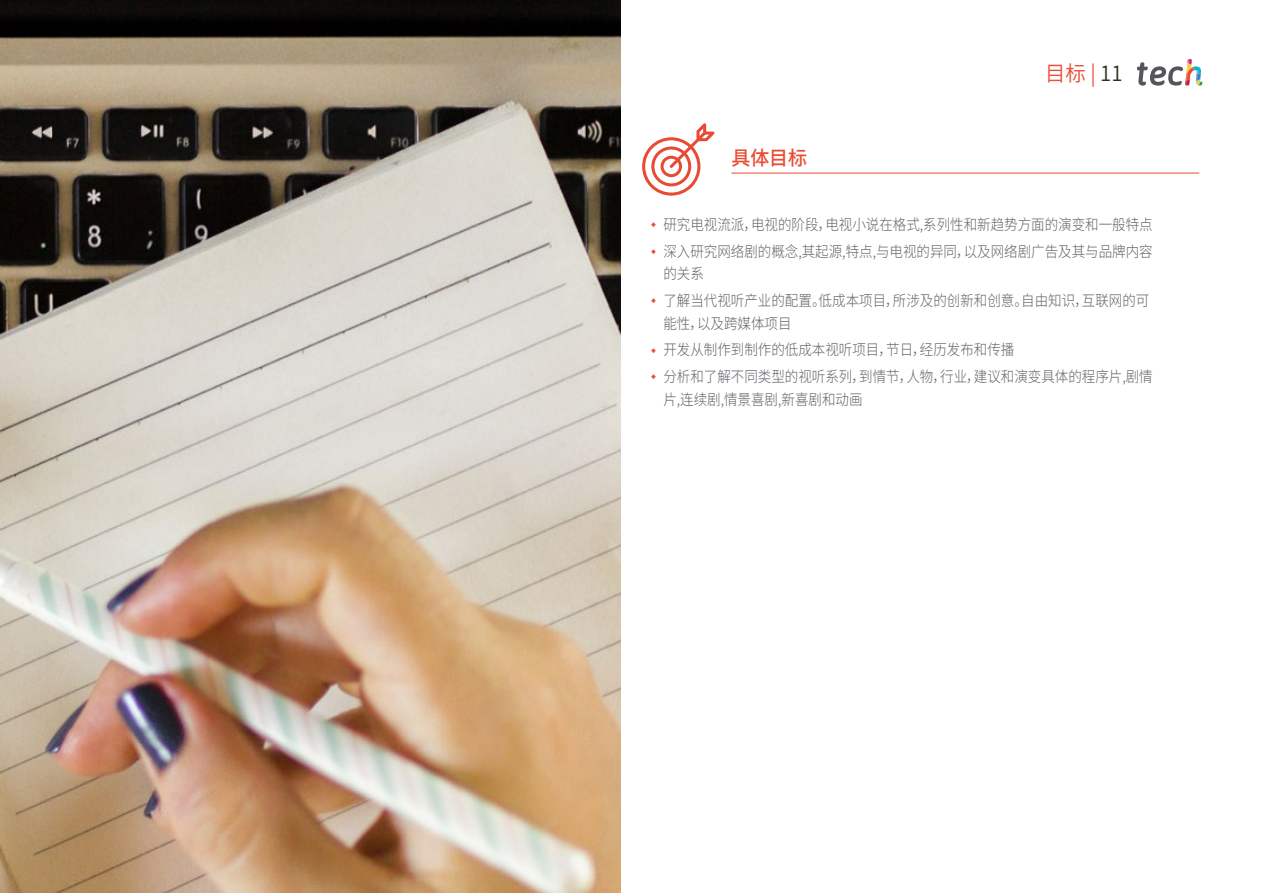
<style>
.page{position:relative;width:1263px;height:893px;background:#fff}
.page>*{position:absolute;margin:0;border:0;box-sizing:border-box;transform-origin:0 0}
.t1{font:21px "Source Han Sans CN";color:#e94d35}
.t2{font:500 19.5px "Source Han Sans CN";color:#e94d35}
.t3{font:300 15px/26.7px "Source Han Sans CN";color:#61646a;scale:.9 1}
.s1{color:#312e20}
</style>
<div class="page">
<hr style="left:731px;top:173px;width:468px;height:1px;background:#e94d35">
<svg style="left:642px;top:123px;width:72px;height:73px"></svg>
<img style="left:0;top:0;width:621px;height:893px">
<svg style="left:1137px;top:59px;width:65px;height:27px"></svg>
<h2 class="t2" style="left:731px;top:147px;width:77px">具体目标</h2>
<h1 class="t1" style="left:1045px;top:61px;width:79px">目标 | <span class="s1">11</span></h1>
<p class="t3" style="left:663px;top:212px;width:545px">研究电视流派，电视的阶段，电视小说在格式,系列性和新趋势方面的演变和一般特点深入研究网络剧的概念,其起源,特点,与电视的异同，以及网络剧广告及其与品牌内容</p>
<p class="t3" style="left:663px;top:261px;width:541px">的关系<br>了解当代视听产业的配置。低成本项目，所涉及的创新和创意。自由知识，互联网的可</p>
<p class="t3" style="left:663px;top:310px;width:545px">能性，以及跨媒体项目<br>开发从制作到制作的低成本视听项目，节日，经历发布和传播<br>分析和了解不同类型的视听系列，到情节，人物，行业，建议和演变具体的程序片,剧情</p>
<p class="t3" style="left:663px;top:386px;width:223px">片,连续剧,情景喜剧,新喜剧和动画</p>
</div>
